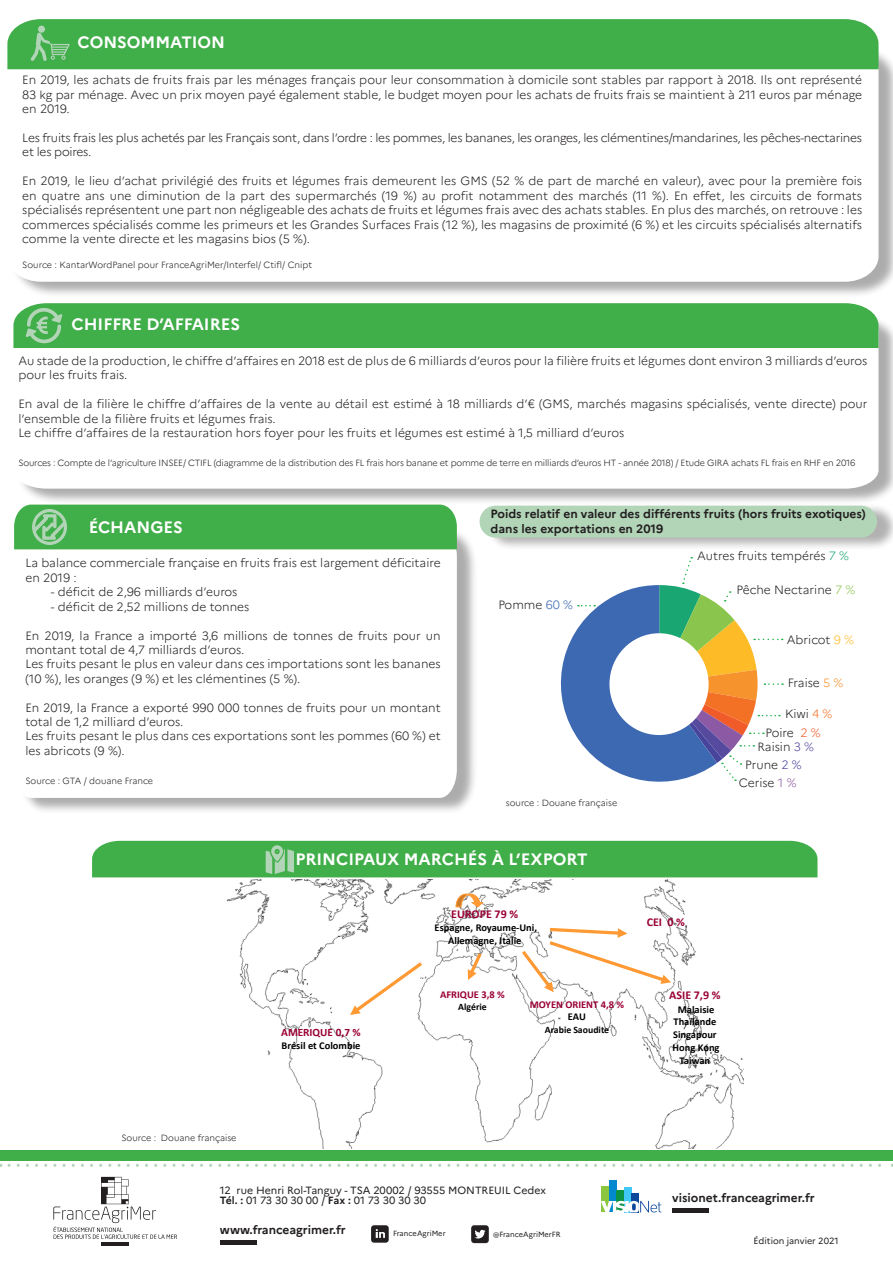
<style>
.page{position:relative;width:893px;height:1263px;background:#fff}
.page>*{position:absolute;margin:0;border:0;box-sizing:border-box;transform-origin:0 0}
.t1{font:700 16.5px "Marianne";color:#fff}
.légendecamembert{font:300 12px/14.4px "Marianne";color:#231f20}
.légendecamembert-2{font:300 12px/14.4px "Marianne";letter-spacing:-.02em;color:#231f20}
.CORPS_DE_TEXTE{font:700 12px/14.4px "Marianne";color:#231f20}
.t2{font:700 12px "Calibri";color:#903}
.t3{font:700 11.25px "Calibri";color:#903}
.t4{font:700 10.5px/12.8px "Calibri";color:#000;text-align:center}
.CORPS_DE_TEXTE-2{font:10.5px "Marianne";color:#231f20}
.t5{font:700 10.5px/12.8px "Calibri";color:#903;text-align:center}
.t6{font:700 9.75px "Calibri";color:#000}
.t7{font:300 9px "Marianne";letter-spacing:-.02em;color:#231f20}
.t8{font:300 9px "Marianne";color:#231f20}
.t9{font:9px "Marianne";color:#231f20}
.SOURCE{font:7.5px "Marianne";color:#231f20}
.s1{color:#1aa673}
.s2{color:#3d68b2}
.s3{color:#8ac64d}
.s4{color:#fdbb28}
.s5{color:#f7932c}
.s6{color:#f37124}
.s7{color:#f15b29}
.s8{color:#564a9f}
.s9{color:#48449c}
.s10{color:#8c59a5}
.s11{color:#000}
.s12{font-weight:700}
</style>
<div class="page">
<div style="left:11px;top:45px;width:882px;height:253px;background:#231f20;opacity:.37"></div>
<svg style="left:7px;top:69px;width:871px;height:213px"></svg>
<div style="left:7px;top:19px;width:871px;height:50px;background:#40ae49"></div>
<div style="left:18px;top:313px;width:875px;height:192px;background:#231f20;opacity:.37"></div>
<svg style="left:18px;top:348px;width:860px;height:141px"></svg>
<div style="left:13px;top:303px;width:865px;height:45px;background:#40ae49"></div>
<div style="left:18px;top:528px;width:459px;height:286px;background:#231f20;opacity:.37"></div>
<svg style="left:14px;top:549px;width:443px;height:249px"></svg>
<div style="left:14px;top:505px;width:443px;height:44px;background:#40ae49"></div>
<div style="left:486px;top:503px;width:407px;height:48px;background:#231f20;opacity:.35"></div>
<div style="left:480px;top:506px;width:397px;height:32px;background:#b2d4b7;border-radius:16px"></div>
<div style="left:92px;top:841px;width:725px;height:36px;background:#40ae49"></div>
<img style="left:228px;top:879px;width:515px;height:270px">
<svg style="left:455px;top:894px;width:29px;height:13px"></svg>
<svg style="left:467px;top:949px;width:17px;height:31px"></svg>
<svg style="left:519px;top:926px;width:152px;height:66px"></svg>
<svg style="left:350px;top:959px;width:76px;height:56px"></svg>
<svg style="left:560px;top:557px;width:223px;height:225px"></svg>
<div style="left:609px;top:633px;width:100px;height:102px;background:#fff;border-radius:50%"></div>
<div style="left:0;top:1150px;width:893px;height:10px;background:#40ae49"></div>
<svg style="left:9px;top:1164px;width:884px;height:3px"></svg>
<div style="left:221px;top:1240px;width:36px;height:5px;background:#231f20"></div>
<hr style="left:672px;top:1208px;width:37px;height:4px;background:#231f20">
<svg style="left:471px;top:1225px;width:18px;height:18px"></svg>
<svg style="left:371px;top:1225px;width:18px;height:18px"></svg>
<div style="left:601px;top:1186px;width:8px;height:26px;background:#8bc63e"></div>
<div style="left:609px;top:1180px;width:7px;height:32px;background:#0089cf"></div>
<div style="left:616px;top:1190px;width:8px;height:22px;background:#0d9344"></div>
<div style="left:624px;top:1187px;width:7px;height:25px;background:#40c7f4"></div>
<div style="left:631px;top:1193px;width:8px;height:19px;background:#0d499a"></div>
<svg style="left:601px;top:1201px;width:60px;height:11px"></svg>
<hr style="left:101px;top:1242px;width:27px;height:3px;background:#231f20">
<svg style="left:53px;top:1177px;width:124px;height:62px"></svg>
<p class="t1" style="left:78px;top:32px;width:149px">CONSOMMATION</p>
<p class="légendecamembert" style="left:22px;top:73px;width:841px;text-align:justify">En 2019, les achats de fruits frais par les ménages français pour leur consommation à domicile sont stables par rapport à 2018. Ils ont représenté 83 kg par ménage. Avec un prix moyen payé également stable, le budget moyen pour les achats de fruits frais se maintient à 211 euros par ménage en 2019.</p>
<p class="légendecamembert-2" style="left:22px;top:131px;width:841px">Les fruits frais les plus achetés par les Français sont, dans l’ordre : les pommes, les bananes, les oranges, les clémentines/mandarines, les pêches-nectarines et les poires.</p>
<p class="légendecamembert" style="left:22px;top:174px;width:841px;text-align:justify">En 2019, le lieu d’achat privilégié des fruits et légumes frais demeurent les GMS (52 % de part de marché en valeur), avec pour la première fois en quatre ans une diminution de la part des supermarchés (19 %) au profit notamment des marchés (11 %). En effet, les circuits de formats spécialisés représentent une part non négligeable des achats de fruits et légumes frais avec des achats stables. En plus des marchés, on retrouve : les commerces spécialisés comme les primeurs et les Grandes Surfaces Frais (12 %), les magasins de proximité (6 %) et les circuits spécialisés alternatifs comme la vente directe et les magasins bios (5 %).</p>
<p class="t8" style="left:22px;top:259px;width:291px">Source : KantarWordPanel pour FranceAgriMer/Interfel/ Ctifl/ Cnipt</p>
<p class="t1" style="left:72px;top:314px;width:170px">CHIFFRE D’AFFAIRES</p>
<p class="légendecamembert" style="left:18px;top:354px;width:850px">Au stade de la production, le chiffre d’affaires en 2018 est de plus de 6 milliards d’euros pour la filière fruits et légumes dont environ 3 milliards d’euros pour les fruits frais.</p>
<p class="légendecamembert" style="left:18px;top:397px;width:851px">En aval de la filière le chiffre d’affaires de la vente au détail est estimé à 18 milliards d’€ (GMS, marchés magasins spécialisés, vente directe) pour l’ensemble de la filière fruits et légumes frais.</p>
<p class="légendecamembert" style="left:18px;top:426px;width:607px">Le chiffre d’affaires de la restauration hors foyer pour les fruits et légumes est estimé à 1,5 milliard d’euros</p>
<p class="t7" style="left:18px;top:457px;width:839px">Sources : Compte de l’agriculture INSEE/ CTIFL (diagramme de la distribution des FL frais hors banane et pomme de terre en milliards d’euros HT - année 2018) / Etude GIRA achats FL frais en RHF en 2016</p>
<p class="t1" style="left:89px;top:517px;width:96px">ÉCHANGES</p>
<p class="légendecamembert" style="left:25px;top:556px;width:417px">La balance commerciale française en fruits frais est largement déficitaire en 2019 :</p>
<p class="légendecamembert" style="left:51px;top:585px;width:188px">- déficit de 2,96 milliards d’euros</p>
<p class="légendecamembert" style="left:51px;top:599px;width:200px">- déficit de 2,52 millions de tonnes</p>
<p class="légendecamembert" style="left:25px;top:628px;width:417px">En 2019, la France a importé 3,6 millions de tonnes de fruits pour un montant total de 4,7 milliards d’euros.</p>
<p class="légendecamembert" style="left:25px;top:657px;width:417px">Les fruits pesant le plus en valeur dans ces importations sont les bananes (10 %), les oranges (9 %) et les clémentines (5 %).</p>
<p class="légendecamembert" style="left:25px;top:700px;width:417px">En 2019, la France a exporté 990 000 tonnes de fruits pour un montant total de 1,2 milliard d’euros.</p>
<p class="légendecamembert" style="left:25px;top:729px;width:417px">Les fruits pesant le plus dans ces exportations sont les pommes (60 %) et les abricots (9 %).</p>
<p class="t7" style="left:25px;top:775px;width:129px">Source : GTA / douane France</p>
<p class="CORPS_DE_TEXTE" style="left:491px;top:507px;width:377px">Poids relatif en valeur des différents fruits (hors fruits exotiques) dans les exportations en 2019</p>
<p class="légendecamembert" style="left:697px;top:548px;width:153px">Autres fruits tempérés <span class="s1">7 %</span></p>
<p class="légendecamembert" style="left:498px;top:597px;width:76px">Pomme <span class="s2">60 %</span></p>
<p class="t8" style="left:506px;top:797px;width:113px">source : Douane française</p>
<p class="légendecamembert" style="left:736px;top:583px;width:120px">Pêche Nectarine <span class="s3">7 %</span></p>
<p class="légendecamembert" style="left:787px;top:633px;width:69px">Abricot <span class="s4">9 %</span></p>
<p class="légendecamembert" style="left:788px;top:676px;width:57px">Fraise <span class="s5">5 %</span></p>
<p class="légendecamembert" style="left:785px;top:706px;width:49px">Kiwi <span class="s6">4 %</span></p>
<p class="légendecamembert" style="left:765px;top:725px;width:57px">Poire <span class="s7">2 %</span></p>
<p class="légendecamembert" style="left:757px;top:740px;width:58px">Raisin <span class="s8">3 %</span></p>
<p class="légendecamembert" style="left:745px;top:757px;width:58px">Prune <span class="s9">2 %</span></p>
<p class="légendecamembert" style="left:739px;top:776px;width:59px">Cerise <span class="s10">1 %</span></p>
<p class="t1" style="left:295px;top:849px;width:294px">PRINCIPAUX MARCHÉS À L’EXPORT</p>
<p class="t3" style="left:281px;top:1024px;width:81px">AMERIQUE 0,7 %</p>
<p class="t4" style="left:282px;top:1039px;width:80px">Brésil et Colombie</p>
<p class="t2" style="left:451px;top:906px;width:68px">EUROPE 79 %</p>
<p class="t4" style="left:435px;top:921px;width:104px">Espagne, Royaume-Uni,<br>Allemagne, Italie</p>
<p class="t5" style="left:440px;top:988px;width:66px">AFRIQUE 3,8 %</p>
<p class="t6" style="left:458px;top:1000px;width:30px">Algérie</p>
<p class="t5" style="left:530px;top:998px;width:96px">MOYEN ORIENT 4,8 %<br><span class="s11">EAU</span></p>
<p class="t6" style="left:545px;top:1022px;width:66px">Arabie Saoudite</p>
<p class="t2" style="left:647px;top:914px;width:40px">CEI 0 %</p>
<p class="t2" style="left:669px;top:987px;width:53px">ASIE 7,9 %</p>
<p class="t4" style="left:673px;top:1003px;width:48px">Malaisie<br>Thaïlande<br>Singapour<br>Hong Kong<br>Taiwan</p>
<p class="t8" style="left:121px;top:1133px;width:117px">Source : Douane française</p>
<p class="CORPS_DE_TEXTE-2" style="left:220px;top:1184px;width:328px">12 rue Henri Rol-Tanguy - TSA 20002 / 93555 MONTREUIL Cedex</p>
<p class="CORPS_DE_TEXTE-2" style="left:220px;top:1194px;width:208px"><span class="s12">Tél. :</span> 01 73 30 30 00 / <span class="s12">Fax :</span> 01 73 30 30 30</p>
<p class="CORPS_DE_TEXTE" style="left:220px;top:1222px;width:127px">www.franceagrimer.fr</p>
<p class="SOURCE" style="left:393px;top:1229px;width:54px">FranceAgriMer</p>
<p class="SOURCE" style="left:493px;top:1229px;width:69px">@FranceAgriMerFR</p>
<p class="CORPS_DE_TEXTE" style="left:672px;top:1191px;width:144px">visionet.franceagrimer.fr</p>
<p class="t9" style="left:754px;top:1235px;width:86px">Édition janvier 2021</p>
</div>
